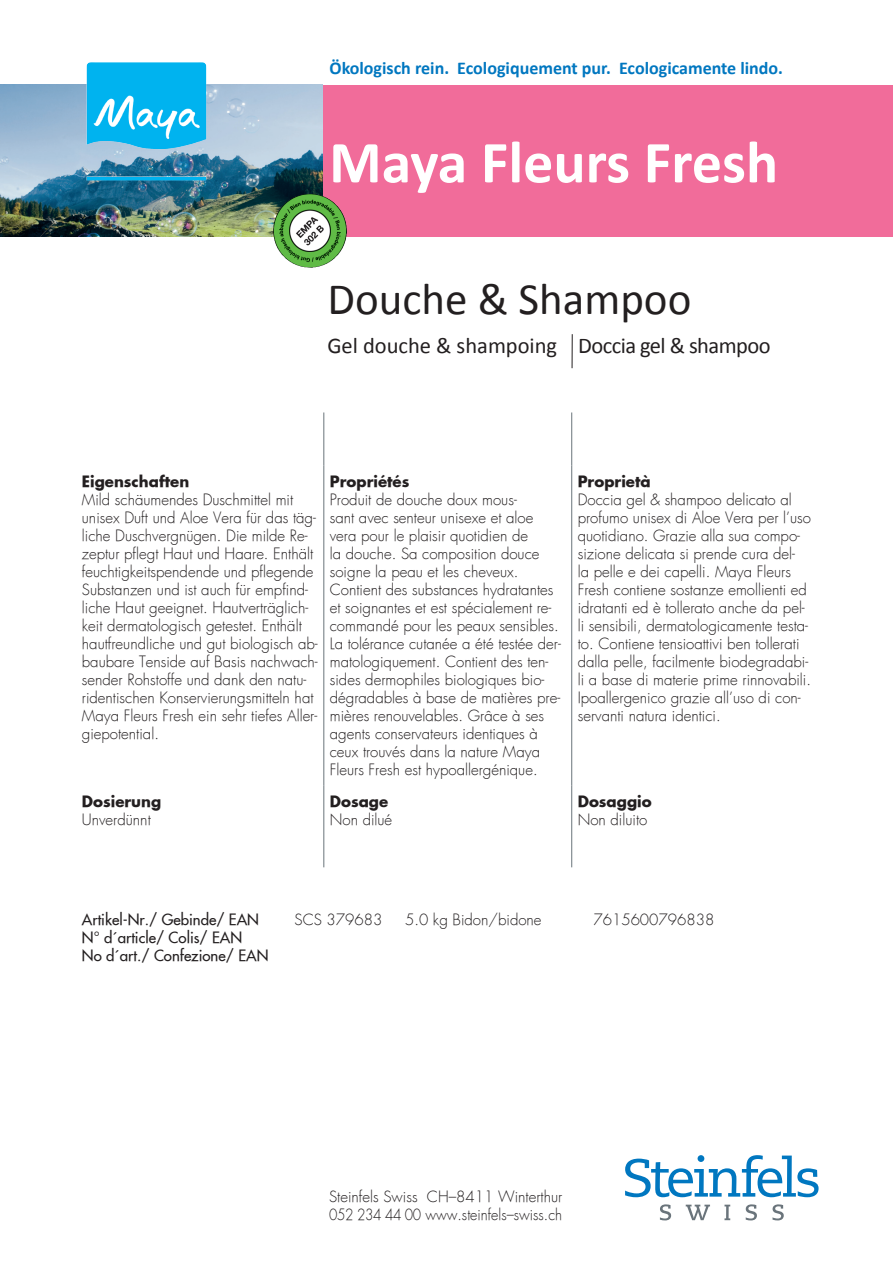
<style>
.page{position:relative;width:893px;height:1263px;background:#fff}
.page>*{position:absolute;margin:0;border:0;box-sizing:border-box;transform-origin:0 0}
.t1{font:700 60px "Calibri";color:#fff}
.t2{font:45px "Calibri";color:#231f20}
.t3{font:22.5px "Calibri";color:#231f20}
.t4{font:700 18px "Calibri";color:#0077c0}
.t5{font:300 15px/18px "Futura";color:#231f20}
.t6{font:15px/18px "Futura";color:#231f20}
.t7{font:700 15px "Futura";color:#231f20}
</style>
<div class="page">
<hr style="left:324px;top:412px;width:1px;height:54px;background:#6a747b">
<hr style="left:571px;top:412px;width:1px;height:54px;background:#6a747b">
<hr style="left:324px;top:466px;width:1px;height:320px;background:#6a747b">
<hr style="left:571px;top:466px;width:1px;height:320px;background:#6a747b">
<hr style="left:324px;top:786px;width:1px;height:81px;background:#6a747b">
<hr style="left:571px;top:786px;width:1px;height:81px;background:#6a747b">
<hr style="left:572px;top:334px;width:1px;height:34px;background:#231f20">
<div style="left:322px;top:85px;width:571px;height:152px;background:#f16c9a"></div>
<img style="left:0;top:85px;width:322px;height:152px">
<img style="left:273px;top:194px;width:74px;height:74px">
<svg style="left:625px;top:1155px;width:194px;height:42px"></svg>
<svg style="left:660px;top:1204px;width:11px;height:16px"></svg>
<svg style="left:746px;top:1204px;width:11px;height:16px"></svg>
<svg style="left:772px;top:1204px;width:12px;height:16px"></svg>
<svg style="left:686px;top:1205px;width:24px;height:15px"></svg>
<svg style="left:724px;top:1205px;width:6px;height:15px"></svg>
<img style="left:86px;top:62px;width:120px;height:118px">
<p class="t4" style="left:329px;top:56px;width:455px">Ökologisch rein. Ecologiquement pur. Ecologicamente lindo.</p>
<h1 class="t1" style="left:329px;top:124px;width:450px">Maya Fleurs Fresh</h1>
<h2 class="t2" style="left:327px;top:271px;width:365px">Douche &amp; Shampoo</h2>
<h3 class="t3" style="left:327px;top:331px;width:445px">Gel douche &amp; shampoing Doccia gel &amp; shampoo</h3>
<p class="t7" style="left:82px;top:471px;width:109px">Eigenschaften</p>
<p class="t5" style="left:82px;top:491px;width:237px">Mild schäumendes Duschmittel mit unisex Duft und Aloe Vera für das täg&shy;liche Duschvergnügen. Die milde Re&shy;zeptur pflegt Haut und Haare. Enthält feuchtigkeitspendende und pflegende Substanzen und ist auch für empfind&shy;liche Haut geeignet. Hautverträglich&shy;keit dermatologisch getestet. Enthält hautfreundliche und gut biologisch ab&shy;baubare Tenside auf Basis nachwach&shy;sender Rohstoffe und dank den natu&shy;ridentischen Konservierungsmitteln hat Maya Fleurs Fresh ein sehr tiefes Aller&shy;giepotential.</p>
<p class="t7" style="left:82px;top:792px;width:81px">Dosierung</p>
<p class="t5" style="left:82px;top:811px;width:70px">Unverdünnt</p>
<p class="t7" style="left:330px;top:471px;width:81px">Propriétés</p>
<p class="t5" style="left:330px;top:491px;width:233px">Produit de douche doux mous-<br>sant avec senteur unisexe et aloe vera pour le plaisir quotidien de<br>la douche. Sa composition douce soigne la peau et les cheveux.<br>Contient des substances hydratantes et soignantes et est spécialement re&shy;commandé pour les peaux sensibles.<br>La tolérance cutanée a été testée der&shy;matologiquement. Contient des ten&shy;sides dermophiles biologiques bio&shy;dégradables à base de matières pre&shy;mières renouvelables. Grâce à ses agents conservateurs identiques à ceux trouvés dans la nature Maya Fleurs Fresh est hypoallergénique.</p>
<p class="t7" style="left:330px;top:792px;width:60px">Dosage</p>
<p class="t5" style="left:330px;top:811px;width:64px">Non dilué</p>
<p class="t7" style="left:578px;top:471px;width:74px">Proprietà</p>
<p class="t5" style="left:578px;top:491px;width:235px">Doccia gel &amp; shampoo delicato al profumo unisex di Aloe Vera per l’uso quotidiano. Grazie alla sua compo&shy;sizione delicata si prende cura del-<br>la pelle e dei capelli. Maya Fleurs Fresh contiene sostanze emollienti ed idratanti ed è tollerato anche da pel&shy;li sensibili, dermatologicamente testa&shy;to. Contiene tensioattivi ben tollerati dalla pelle, facilmente biodegradabi&shy;li a base di materie prime rinnovabili.<br>Ipoallergenico grazie all’uso di con&shy;servanti natura identici.</p>
<p class="t7" style="left:578px;top:792px;width:75px">Dosaggio</p>
<p class="t5" style="left:578px;top:811px;width:71px">Non diluito</p>
<p class="t6" style="left:82px;top:910px;width:179px">Artikel-Nr./ Gebinde/ EAN</p>
<p class="t5" style="left:295px;top:911px;width:89px">SCS 379683</p>
<p class="t5" style="left:405px;top:911px;width:138px">5.0 kg Bidon/bidone</p>
<p class="t5" style="left:593px;top:911px;width:122px">7615600796838</p>
<p class="t6" style="left:82px;top:928px;width:188px">N° d´article/ Colis/ EAN<br>No d´art./ Confezione/ EAN</p>
<p class="t5" style="left:329px;top:1188px;width:235px">Steinfels Swiss CH–8411 Winterthur<br>052 234 44 00 www.steinfels–swiss.ch</p>
</div>
